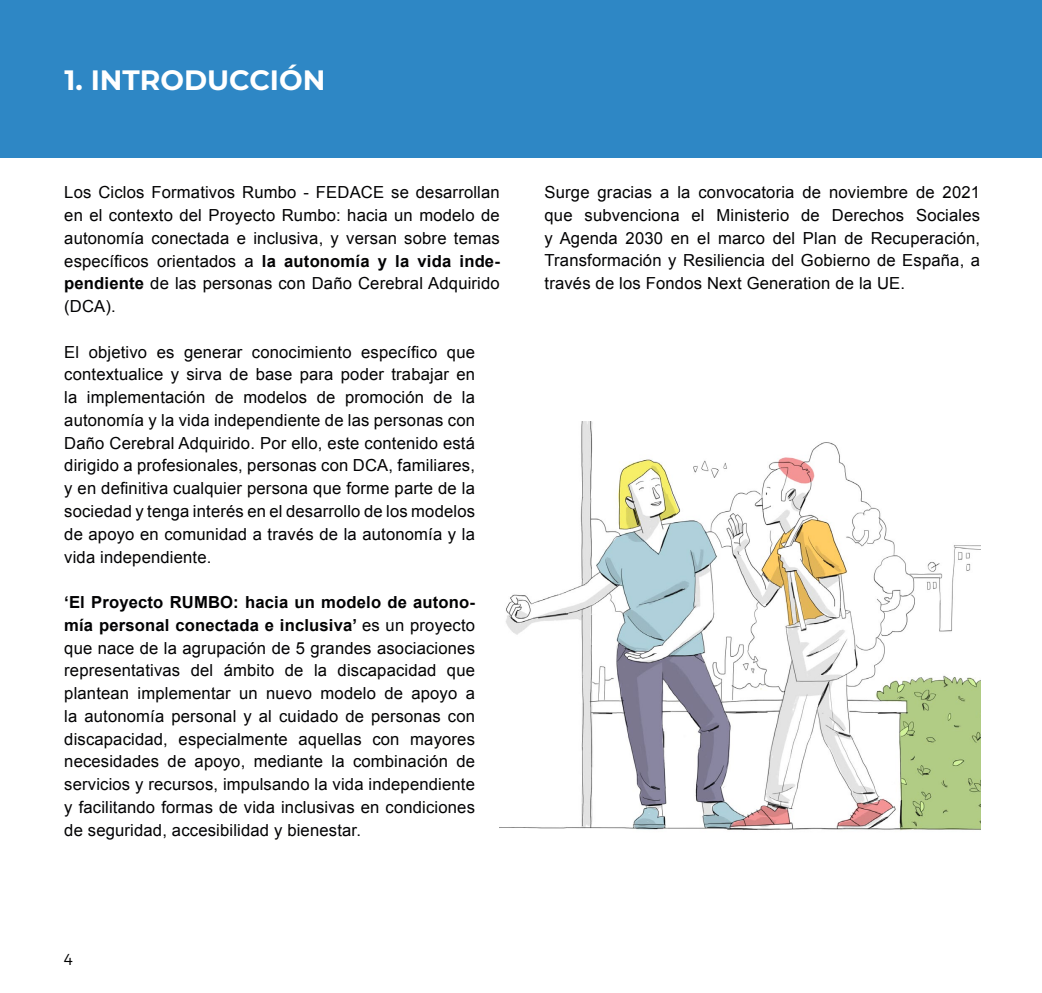
<style>
.page{position:relative;width:1042px;height:993px;background:#fff}
.page>*{position:absolute;margin:0;border:0;box-sizing:border-box;transform-origin:0 0}
.t1{font:700 28px "Montserrat";color:#fff}
.t2{font:16.62px/22.8px "Arial";letter-spacing:.01em;color:#020203;text-align:justify}
.t3{font:300 15.75px "Montserrat";color:#000}
.s1{font-weight:700}
</style>
<div class="page">
<div style="left:0;top:0;width:1042px;height:158px;background:#2e87c5"></div>
<img style="left:500px;top:421px;width:480px;height:410px">
<h1 class="t1" style="left:64px;top:62px;width:262px">1. INTRODUCCIÓN</h1>
<p class="t2" style="left:64px;top:181px;width:437px">Los Ciclos Formativos Rumbo - FEDACE se desarrollan en el contexto del Proyecto Rumbo: hacia un modelo de autonomía conectada e inclusiva, y versan sobre temas específicos orientados a <span class="s1">la autonomía y la vida inde&shy;pendiente</span> de las personas con Daño Cerebral Adquirido (DCA).</p>
<p class="t2" style="left:64px;top:340px;width:412px">El objetivo es generar conocimiento específico que contextualice y sirva de base para poder trabajar en la implementación de modelos de promoción de la autonomía y la vida independiente de las personas con Daño Cerebral Adquirido. Por ello, este contenido está dirigido a profesionales, personas con DCA, familiares, y en definitiva cualquier persona que forme parte de la sociedad y tenga interés en el desarrollo de los modelos de apoyo en comunidad a través de la autonomía y la vida independiente.</p>
<p class="t2" style="left:64px;top:590px;width:412px"><span class="s1">‘El Proyecto RUMBO: hacia un modelo de autono&shy;mía personal conectada e inclusiva’</span> es un proyecto que nace de la agrupación de 5 grandes asociaciones representativas del ámbito de la discapacidad que plantean implementar un nuevo modelo de apoyo a la autonomía personal y al cuidado de personas con discapacidad, especialmente aquellas con mayores necesidades de apoyo, mediante la combinación de servicios y recursos, impulsando la vida independiente y facilitando formas de vida inclusivas en condiciones de seguridad, accesibilidad y bienestar.</p>
<p class="t2" style="left:544px;top:181px;width:437px">Surge gracias a la convocatoria de noviembre de 2021 que subvenciona el Ministerio de Derechos Sociales y Agenda 2030 en el marco del Plan de Recuperación, Transformación y Resiliencia del Gobierno de España, a través de los Fondos Next Generation de la UE.</p>
<p class="t3" style="left:64px;top:949px;width:11px">4</p>
</div>
